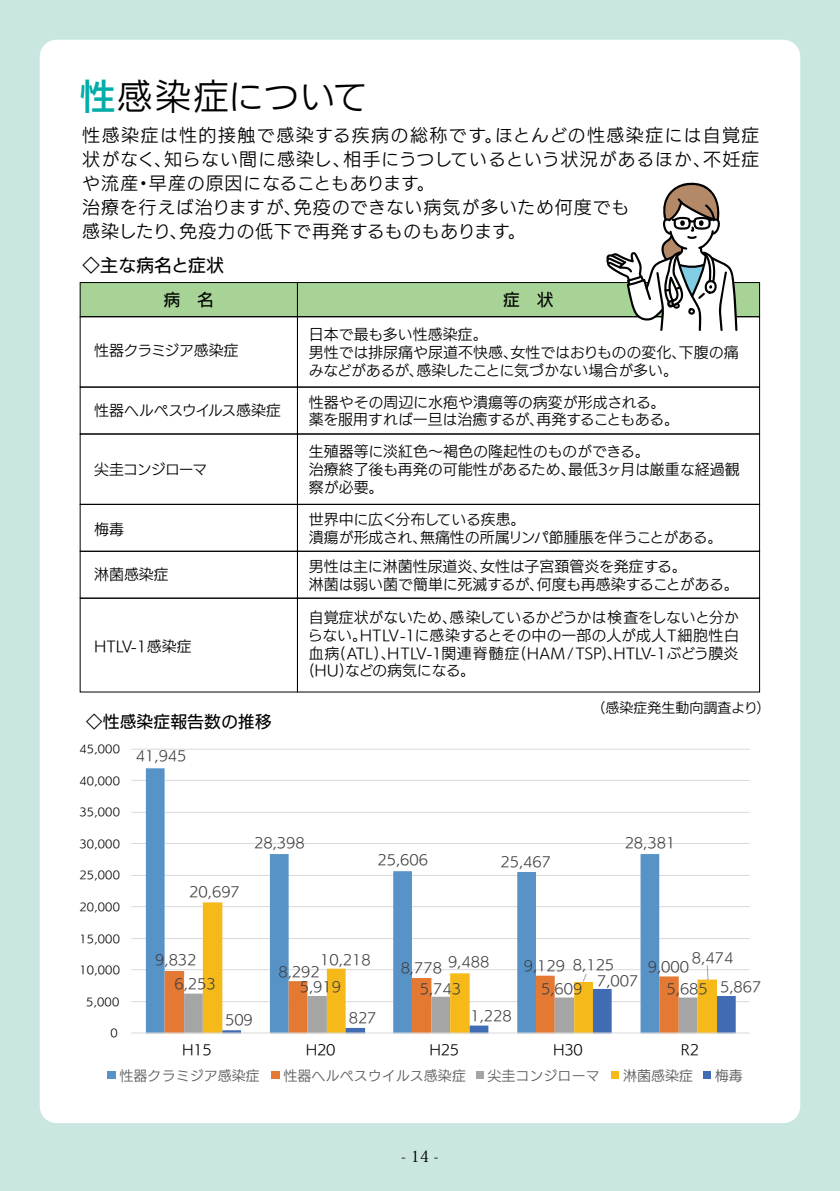
<style>
.page{position:relative;width:840px;height:1191px;background:#fff}
.page>*{position:absolute;margin:0;border:0;box-sizing:border-box;transform-origin:0 0}
.t1{font:36px "UD Kakugo Small Pr 6 N R";letter-spacing:-.005em;color:#000}
.t2{font:18px/24px "UD Kakugo Small Pr 6 N R";letter-spacing:.05em;color:#000}
.t3{font:18px "UD Kakugo Small Pr 6 N M";letter-spacing:-.005em;color:#000}
.t4{font:16.8px "UD Kakugo Small Pr 6 N M";color:#000}
.t5{font:15.6px "Koz Min Pr 6 N";color:#000}
.t6{font:15px/18px "UD Kakugo Small Pr 6 N R";color:#000}
.t7{font:15px "UD Kakugo Small Pr 6 N R";letter-spacing:-.07em;color:#000}
.t8{font:14px "UD Kakugo Small Pr 6 N R";color:#403f40}
.t9{font:14px "UD Kakugo Small Pr 6 N R";color:#585959}
.t10{font:14px "UD Kakugo Small Pr 6 N R";letter-spacing:-.01em;color:#040000}
.t11{font:14px "UD Kakugo Small Pr 6 N R";color:#000}
.t12{font:11px "UD Kakugo Small Pr 6 N R";letter-spacing:.02em;color:#040000}
.s1{font-family:"UD Kakugo Small Pr 6 N DB";color:#00ada9}
</style>
<div class="page">
<div style="left:0;top:0;width:839px;height:1191px;background:#c9e6e0"></div>
<div style="left:40px;top:40px;width:759px;height:1083px;background:#fff;border-radius:17px"></div>
<hr style="left:131px;top:1001px;width:618px;height:1px;background:#d9d9d9">
<hr style="left:131px;top:969px;width:618px;height:1px;background:#d9d9d9">
<hr style="left:131px;top:938px;width:618px;height:1px;background:#d9d9d9">
<hr style="left:131px;top:906px;width:618px;height:1px;background:#d9d9d9">
<hr style="left:131px;top:875px;width:618px;height:1px;background:#d9d9d9">
<hr style="left:131px;top:843px;width:618px;height:1px;background:#d9d9d9">
<hr style="left:131px;top:812px;width:618px;height:1px;background:#d9d9d9">
<hr style="left:131px;top:780px;width:618px;height:1px;background:#d9d9d9">
<hr style="left:131px;top:749px;width:618px;height:1px;background:#d9d9d9">
<svg style="left:146px;top:768px;width:513px;height:264px"></svg>
<svg style="left:203px;top:902px;width:457px;height:62px"></svg>
<hr style="left:131px;top:1032px;width:618px;height:1px;background:#d9d9d9">
<svg style="left:164px;top:964px;width:571px;height:69px"></svg>
<div style="left:107px;top:1071px;width:9px;height:8px;background:#5893c8"></div>
<div style="left:271px;top:1071px;width:9px;height:8px;background:#e37933"></div>
<div style="left:475px;top:1071px;width:8px;height:8px;background:#a5a5a5"></div>
<div style="left:611px;top:1071px;width:8px;height:8px;background:#f5ba1a"></div>
<div style="left:703px;top:1071px;width:7px;height:8px;background:#406cb4"></div>
<svg style="left:80px;top:182px;width:679px;height:510px"></svg>
<h1 class="t1" style="left:79px;top:77px;width:291px"><span class="s1">性</span>感染症について</h1>
<p class="t2" style="left:82px;top:124px;width:678px">性感染症は性的接触で感染する疾病の総称です。ほとんどの性感染症には自覚症状がなく、知らない間に感染し、相手にうつしているという状況があるほか、不妊症や流産・早産の原因になることもあります。<br>治療を行えば治りますが、免疫のできない病気が多いため何度でも<br>感染したり、免疫力の低下で再発するものもあります。</p>
<p class="t3" style="left:82px;top:256px;width:143px">◇主な病名と症状</p>
<p class="t4" style="left:163px;top:290px;width:52px">病　名</p>
<p class="t6" style="left:94px;top:342px;width:146px">性器クラミジア感染症</p>
<p class="t6" style="left:94px;top:402px;width:188px">性器ヘルペスウイルス感染症</p>
<p class="t7" style="left:94px;top:461px;width:115px">尖圭コンジローマ</p>
<p class="t6" style="left:94px;top:520px;width:31px">梅毒</p>
<p class="t6" style="left:94px;top:566px;width:76px">淋菌感染症</p>
<p class="t6" style="left:94px;top:637px;width:99px">HTLV-1感染症</p>
<p class="t4" style="left:86px;top:712px;width:187px">◇性感染症報告数の推移</p>
<p class="t12" style="left:79px;top:742px;width:42px">45,000</p>
<p class="t12" style="left:79px;top:774px;width:42px">40,000</p>
<p class="t12" style="left:79px;top:805px;width:42px">35,000</p>
<p class="t8" style="left:136px;top:747px;width:52px">41,945</p>
<p class="t4" style="left:503px;top:290px;width:52px">症　状</p>
<p class="t6" style="left:308px;top:326px;width:431px">日本で最も多い性感染症。<br>男性では排尿痛や尿道不快感、女性ではおりものの変化、下腹の痛みなどがあるが、感染したことに気づかない場合が多い。</p>
<p class="t6" style="left:308px;top:393px;width:371px">性器やその周辺に水疱や潰瘍等の病変が形成される。薬を服用すれば一旦は治癒するが、再発することもある。</p>
<p class="t6" style="left:308px;top:443px;width:432px">生殖器等に淡紅色～褐色の隆起性のものができる。<br>治療終了後も再発の可能性があるため、最低3ヶ月は厳重な経過観察が必要。</p>
<p class="t6" style="left:308px;top:511px;width:415px">世界中に広く分布している疾患。<br>潰瘍が形成され、無痛性の所属リンパ節腫脹を伴うことがある。</p>
<p class="t6" style="left:308px;top:558px;width:431px">男性は主に淋菌性尿道炎、女性は子宮頚管炎を発症する。<br>淋菌は弱い菌で簡単に死滅するが、何度も再感染することがある。</p>
<p class="t6" style="left:308px;top:608px;width:432px;text-align:justify">自覚症状がないため、感染しているかどうかは検査をしないと分からない。HTLV-1に感染するとその中の一部の人が成人T細胞性白血病(ATL)、HTLV-1関連脊髄症(HAM/TSP)、HTLV-1ぶどう膜炎(HU)などの病気になる。</p>
<p class="t11" style="left:591px;top:700px;width:181px">（感染症発生動向調査より）</p>
<p class="t12" style="left:79px;top:837px;width:42px">30,000</p>
<p class="t12" style="left:79px;top:868px;width:42px">25,000</p>
<p class="t12" style="left:79px;top:900px;width:42px">20,000</p>
<p class="t12" style="left:79px;top:932px;width:42px">15,000</p>
<p class="t12" style="left:79px;top:964px;width:42px">10,000</p>
<p class="t12" style="left:86px;top:995px;width:35px">5,000</p>
<p class="t12" style="left:110px;top:1027px;width:9px">0</p>
<p class="t8" style="left:189px;top:884px;width:52px">20,697</p>
<p class="t8" style="left:254px;top:835px;width:52px">28,398</p>
<p class="t8" style="left:377px;top:852px;width:52px">25,606</p>
<p class="t8" style="left:500px;top:853px;width:52px">25,467</p>
<p class="t8" style="left:624px;top:835px;width:52px">28,381</p>
<p class="t8" style="left:691px;top:950px;width:43px">8,474</p>
<p class="t8" style="left:320px;top:951px;width:52px">10,218</p>
<p class="t8" style="left:448px;top:953px;width:43px">9,488</p>
<p class="t8" style="left:572px;top:957px;width:43px">8,125</p>
<p class="t8" style="left:155px;top:951px;width:43px">9,832</p>
<p class="t8" style="left:278px;top:964px;width:43px">8,292</p>
<p class="t8" style="left:400px;top:960px;width:43px">8,778</p>
<p class="t8" style="left:523px;top:957px;width:43px">9,129</p>
<p class="t8" style="left:647px;top:959px;width:43px">9,000</p>
<p class="t8" style="left:596px;top:973px;width:43px">7,007</p>
<p class="t8" style="left:719px;top:978px;width:43px">5,867</p>
<p class="t8" style="left:174px;top:975px;width:43px">6,253</p>
<p class="t8" style="left:299px;top:978px;width:43px">5,919</p>
<p class="t8" style="left:419px;top:980px;width:43px">5,743</p>
<p class="t8" style="left:540px;top:980px;width:43px">5,609</p>
<p class="t8" style="left:666px;top:980px;width:43px">5,685</p>
<p class="t8" style="left:225px;top:1012px;width:29px">509</p>
<p class="t8" style="left:348px;top:1009px;width:29px">827</p>
<p class="t8" style="left:470px;top:1008px;width:43px">1,228</p>
<p class="t10" style="left:182px;top:1042px;width:31px">H15</p>
<p class="t10" style="left:305px;top:1042px;width:31px">H20</p>
<p class="t10" style="left:429px;top:1042px;width:31px">H25</p>
<p class="t10" style="left:552px;top:1042px;width:31px">H30</p>
<p class="t10" style="left:680px;top:1042px;width:20px">R2</p>
<p class="t9" style="left:119px;top:1068px;width:142px">性器クラミジア感染症</p>
<p class="t9" style="left:283px;top:1068px;width:184px">性器ヘルペスウイルス感染症</p>
<p class="t9" style="left:487px;top:1068px;width:114px">尖圭コンジローマ</p>
<p class="t9" style="left:622px;top:1068px;width:72px">淋菌感染症</p>
<p class="t9" style="left:714px;top:1068px;width:30px">梅毒</p>
<p class="t5" style="left:401px;top:1147px;width:39px">- 14 -</p>
</div>
